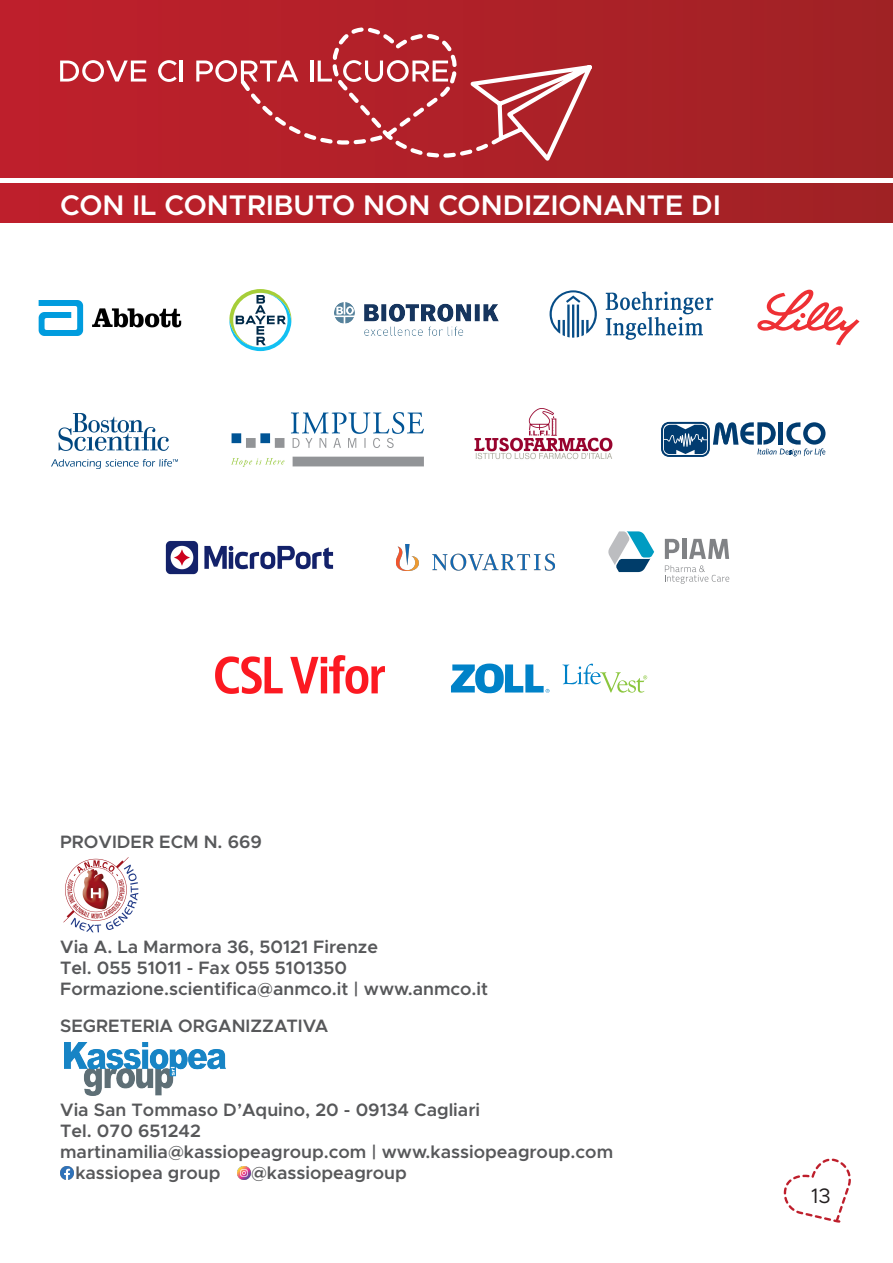
<style>
.page{position:relative;width:893px;height:1263px;background:#fff}
.page>*{position:absolute;margin:0;border:0;box-sizing:border-box;transform-origin:0 0}
.t1{font:600 28.5px "Metropolis";color:#fff}
.t2{font:21px "Metropolis";color:#231f20}
.t3{font:600 18px/21px "Metropolis";color:#57585a}
</style>
<div class="page">
<div style="left:0;top:184px;width:893px;height:39px;background:linear-gradient(to right,#bf1f2c,#a02225)"></div>
<svg style="left:784px;top:1158px;width:67px;height:64px"></svg>
<div style="left:0;top:0;width:893px;height:177px;background:linear-gradient(to right,#bf1f2c,#a02225)"></div>
<svg style="left:60px;top:60px;width:86px;height:22px"></svg>
<svg style="left:158px;top:60px;width:19px;height:22px"></svg>
<hr style="left:180px;top:61px;width:3px;height:21px;background:#fff">
<svg style="left:196px;top:23px;width:446px;height:155px;background:#b7333a"></svg>
<img style="left:63px;top:857px;width:76px;height:76px">
<img style="left:64px;top:1042px;width:162px;height:53px">
<svg style="left:60px;top:1166px;width:13px;height:13px"></svg>
<svg style="left:238px;top:1166px;width:12px;height:13px"></svg>
<svg style="left:229px;top:289px;width:62px;height:62px"></svg>
<svg style="left:757px;top:290px;width:102px;height:55px"></svg>
<svg style="left:550px;top:290px;width:47px;height:48px"></svg>
<svg style="left:606px;top:292px;width:107px;height:48px"></svg>
<img style="left:52px;top:413px;width:125px;height:55px">
<img style="left:474px;top:408px;width:138px;height:52px">
<img style="left:216px;top:656px;width:169px;height:37px">
<img style="left:334px;top:303px;width:165px;height:32px">
<svg style="left:665px;top:539px;width:14px;height:20px"></svg>
<hr style="left:682px;top:539px;width:4px;height:20px;background:#808285">
<svg style="left:689px;top:539px;width:40px;height:20px"></svg>
<svg style="left:608px;top:531px;width:46px;height:41px"></svg>
<svg style="left:665px;top:565px;width:64px;height:19px"></svg>
<svg style="left:562px;top:664px;width:85px;height:29px"></svg>
<svg style="left:451px;top:663px;width:98px;height:31px"></svg>
<img style="left:38px;top:300px;width:144px;height:36px">
<img style="left:231px;top:412px;width:193px;height:55px">
<svg style="left:661px;top:421px;width:164px;height:35px"></svg>
<img style="left:165px;top:540px;width:169px;height:35px">
<img style="left:396px;top:544px;width:159px;height:27px">
<h1 class="t1" style="left:60px;top:187px;width:662px">CON IL CONTRIBUTO NON CONDIZIONANTE DI</h1>
<p class="t3" style="left:60px;top:831px;width:203px">PROVIDER ECM N. 669</p>
<p class="t3" style="left:60px;top:936px;width:430px">Via A. La Marmora 36, 50121 Firenze<br>Tel. 055 51011 - Fax 055 5101350<br>Formazione.scientifica@anmco.it | www.anmco.it</p>
<p class="t3" style="left:60px;top:1015px;width:270px">SEGRETERIA ORGANIZZATIVA</p>
<p class="t3" style="left:60px;top:1099px;width:422px">Via San Tommaso D’Aquino, 20 - 09134 Cagliari</p>
<p class="t3" style="left:60px;top:1120px;width:142px">Tel. 070 651242</p>
<p class="t3" style="left:60px;top:1141px;width:555px">martinamilia@kassiopeagroup.com | www.kassiopeagroup.com</p>
<p class="t3" style="left:75px;top:1162px;width:147px">kassiopea group</p>
<p class="t3" style="left:251px;top:1162px;width:157px">@kassiopeagroup</p>
<p class="t2" style="left:811px;top:1182px;width:21px">13</p>
</div>
